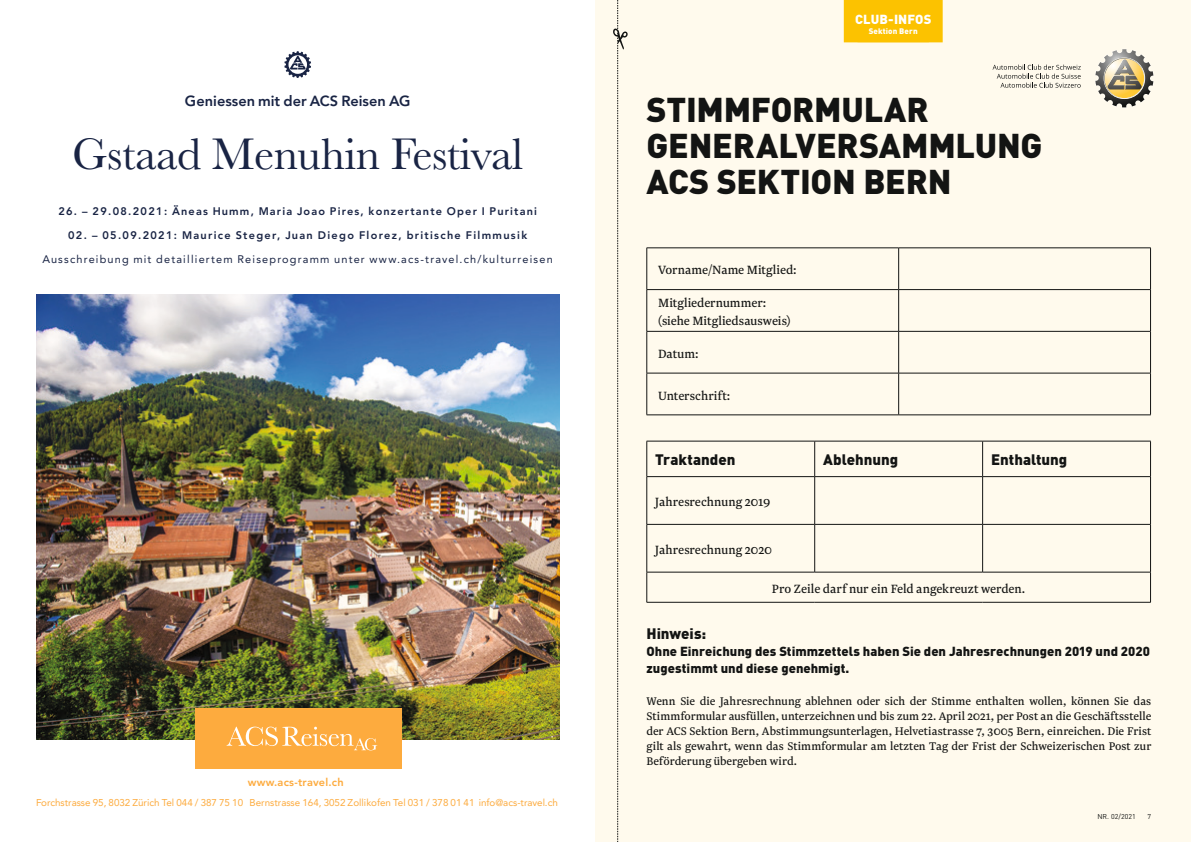
<style>
.page{position:relative;width:1191px;height:842px;background:#fff}
.page>*{position:absolute;margin:0;border:0;box-sizing:border-box;transform-origin:0 0}
.t1{font:46px "Baskerville";letter-spacing:-.01em;color:#192444}
.t2{font:900 34px/36px "DIN";letter-spacing:-.005em;color:#131413}
.t3{font:700 16px "Bahij Janna";color:#192444}
.t4{font:900 15px "DIN";color:#131413}
.t5{font:14px/18px "Newzald";color:#131413}
.t6{font:13px/15px "Newzald";color:#131413;text-align:justify}
.t7{font:900 13px/17px "DIN";color:#131413}
.t8{font:900 13px "DIN";letter-spacing:.01em;color:#fff}
.t9{font:700 12px "Bahij Janna";letter-spacing:.105em;color:#192444}
.t10{font:12px "Bahij Janna";letter-spacing:.1em;color:#192444}
.t11{font:700 12px "Bahij Janna";letter-spacing:.02em;color:#fdab3e}
.t12{font:10.8px "Bahij Janna";color:#fdab3e}
.t13{font:900 8px "DIN";letter-spacing:.01em;color:#fff}
.t14{font:7px "DIN";letter-spacing:.01em;color:#131413}
</style>
<div class="page">
<div style="left:595px;top:0;width:596px;height:842px;background:#fffaed"></div>
<div style="left:843px;top:0;width:99px;height:42px;background:#fcc200"></div>
<hr style="left:646px;top:248px;width:252px;height:1px;background:#131413">
<hr style="left:646px;top:248px;width:1px;height:41px;background:#131413">
<hr style="left:898px;top:248px;width:252px;height:1px;background:#131413">
<hr style="left:898px;top:248px;width:1px;height:41px;background:#131413">
<hr style="left:1150px;top:248px;width:1px;height:41px;background:#131413">
<hr style="left:646px;top:289px;width:252px;height:1px;background:#131413">
<hr style="left:646px;top:290px;width:1px;height:41px;background:#131413">
<hr style="left:898px;top:289px;width:252px;height:1px;background:#131413">
<hr style="left:898px;top:290px;width:1px;height:41px;background:#131413">
<hr style="left:1150px;top:290px;width:1px;height:41px;background:#131413">
<hr style="left:646px;top:331px;width:252px;height:1px;background:#131413">
<hr style="left:646px;top:332px;width:1px;height:41px;background:#131413">
<hr style="left:898px;top:331px;width:252px;height:1px;background:#131413">
<hr style="left:898px;top:332px;width:1px;height:41px;background:#131413">
<hr style="left:1150px;top:332px;width:1px;height:41px;background:#131413">
<hr style="left:646px;top:373px;width:252px;height:1px;background:#131413">
<hr style="left:646px;top:373px;width:1px;height:42px;background:#131413">
<hr style="left:898px;top:373px;width:252px;height:1px;background:#131413">
<hr style="left:898px;top:373px;width:1px;height:42px;background:#131413">
<hr style="left:1150px;top:373px;width:1px;height:42px;background:#131413">
<hr style="left:646px;top:415px;width:252px;height:1px;background:#131413">
<hr style="left:898px;top:415px;width:252px;height:1px;background:#131413">
<hr style="left:646px;top:441px;width:168px;height:1px;background:#131413">
<hr style="left:646px;top:441px;width:1px;height:35px;background:#131413">
<hr style="left:814px;top:441px;width:168px;height:1px;background:#131413">
<hr style="left:814px;top:441px;width:1px;height:35px;background:#131413">
<hr style="left:982px;top:441px;width:168px;height:1px;background:#131413">
<hr style="left:982px;top:441px;width:1px;height:35px;background:#131413">
<hr style="left:1150px;top:441px;width:1px;height:35px;background:#131413">
<hr style="left:646px;top:476px;width:168px;height:1px;background:#131413">
<hr style="left:646px;top:477px;width:1px;height:47px;background:#131413">
<hr style="left:814px;top:476px;width:168px;height:1px;background:#131413">
<hr style="left:814px;top:477px;width:1px;height:47px;background:#131413">
<hr style="left:982px;top:476px;width:168px;height:1px;background:#131413">
<hr style="left:982px;top:477px;width:1px;height:47px;background:#131413">
<hr style="left:1150px;top:477px;width:1px;height:47px;background:#131413">
<hr style="left:646px;top:524px;width:168px;height:1px;background:#131413">
<hr style="left:646px;top:525px;width:1px;height:47px;background:#131413">
<hr style="left:814px;top:524px;width:168px;height:1px;background:#131413">
<hr style="left:814px;top:525px;width:1px;height:47px;background:#131413">
<hr style="left:982px;top:524px;width:168px;height:1px;background:#131413">
<hr style="left:982px;top:525px;width:1px;height:47px;background:#131413">
<hr style="left:1150px;top:525px;width:1px;height:47px;background:#131413">
<hr style="left:646px;top:572px;width:168px;height:1px;background:#131413">
<hr style="left:646px;top:572px;width:1px;height:30px;background:#131413">
<hr style="left:814px;top:572px;width:168px;height:1px;background:#131413">
<hr style="left:982px;top:572px;width:168px;height:1px;background:#131413">
<hr style="left:1150px;top:572px;width:1px;height:30px;background:#131413">
<hr style="left:646px;top:602px;width:168px;height:1px;background:#131413">
<hr style="left:814px;top:602px;width:168px;height:1px;background:#131413">
<hr style="left:982px;top:602px;width:168px;height:1px;background:#131413">
<svg style="left:992px;top:65px;width:88px;height:23px"></svg>
<svg style="left:1095px;top:49px;width:58px;height:59px"></svg>
<img style="left:36px;top:295px;width:523px;height:444px">
<svg style="left:284px;top:51px;width:27px;height:27px"></svg>
<div style="left:195px;top:708px;width:206px;height:61px;background:#fdab3e"></div>
<svg style="left:227px;top:727px;width:150px;height:23px"></svg>
<svg style="left:613px;top:0;width:15px;height:842px"></svg>
<p class="t3" style="left:185px;top:91px;width:227px">Geniessen mit der ACS Reisen AG</p>
<h1 class="t1" style="left:72px;top:125px;width:452px">Gstaad Menuhin Festival</h1>
<p class="t9" style="left:58px;top:204px;width:480px">26. – 29.08.2021: Äneas Humm, Maria Joao Pires, konzertante Oper I Puritani</p>
<p class="t9" style="left:68px;top:228px;width:460px">02. – 05.09.2021: Maurice Steger, Juan Diego Florez, britische Filmmusik</p>
<p class="t10" style="left:43px;top:252px;width:512px">Ausschreibung mit detailliertem Reiseprogramm unter www.acs-travel.ch/kulturreisen</p>
<p class="t11" style="left:248px;top:775px;width:97px">www.acs-travel.ch</p>
<p class="t12" style="left:36px;top:796px;width:523px">Forchstrasse 95, 8032 Zürich Tel 044 / 387 75 10 Bernstrasse 164, 3052 Zollikofen Tel 031 / 378 01 41 info@acs-travel.ch</p>
<p class="t8" style="left:855px;top:10px;width:78px">CLUB-INFOS</p>
<p class="t13" style="left:869px;top:25px;width:50px">Sektion Bern</p>
<h2 class="t2" style="left:646px;top:91px;width:397px">STIMMFORMULAR<br>GENERALVERSAMMLUNG<br>ACS SEKTION BERN</h2>
<p class="t5" style="left:658px;top:261px;width:140px">Vorname/Name Mitglied:</p>
<p class="t5" style="left:658px;top:294px;width:134px">Mitgliedernummer: (siehe Mitgliedsausweis)</p>
<p class="t5" style="left:658px;top:344px;width:42px">Datum:</p>
<p class="t5" style="left:658px;top:386px;width:74px">Unterschrift:</p>
<p class="t4" style="left:655px;top:450px;width:82px">Traktanden</p>
<p class="t4" style="left:823px;top:450px;width:77px">Ablehnung</p>
<p class="t4" style="left:991px;top:450px;width:78px">Enthaltung</p>
<p class="t5" style="left:655px;top:493px;width:117px">Jahresrechnung 2019</p>
<p class="t5" style="left:655px;top:540px;width:118px">Jahresrechnung 2020</p>
<p class="t5" style="left:772px;top:579px;width:255px">Pro Zeile darf nur ein Feld angekreuzt werden.</p>
<p class="t4" style="left:646px;top:624px;width:61px">Hinweis:</p>
<p class="t7" style="left:646px;top:642px;width:505px">Ohne Einreichung des Stimmzettels haben Sie den Jahresrechnungen 2019 und 2020 zugestimmt und diese genehmigt.</p>
<p class="t6" style="left:646px;top:693px;width:506px">Wenn Sie die Jahresrechnung ablehnen oder sich der Stimme enthalten wollen, können Sie das Stimmformular ausfüllen, unterzeichnen und bis zum 22. April 2021, per Post an die Geschäftsstelle der ACS Sektion Bern, Abstimmungsunterlagen, Helvetiastrasse 7, 3005 Bern, einreichen. Die Frist gilt als gewahrt, wenn das Stimmformular am letzten Tag der Frist der Schweizerischen Post zur Beförderung übergeben wird.</p>
<p class="t14" style="left:1097px;top:812px;width:40px">NR. 02/2021</p>
<p class="t14" style="left:1147px;top:812px;width:5px">7</p>
</div>
